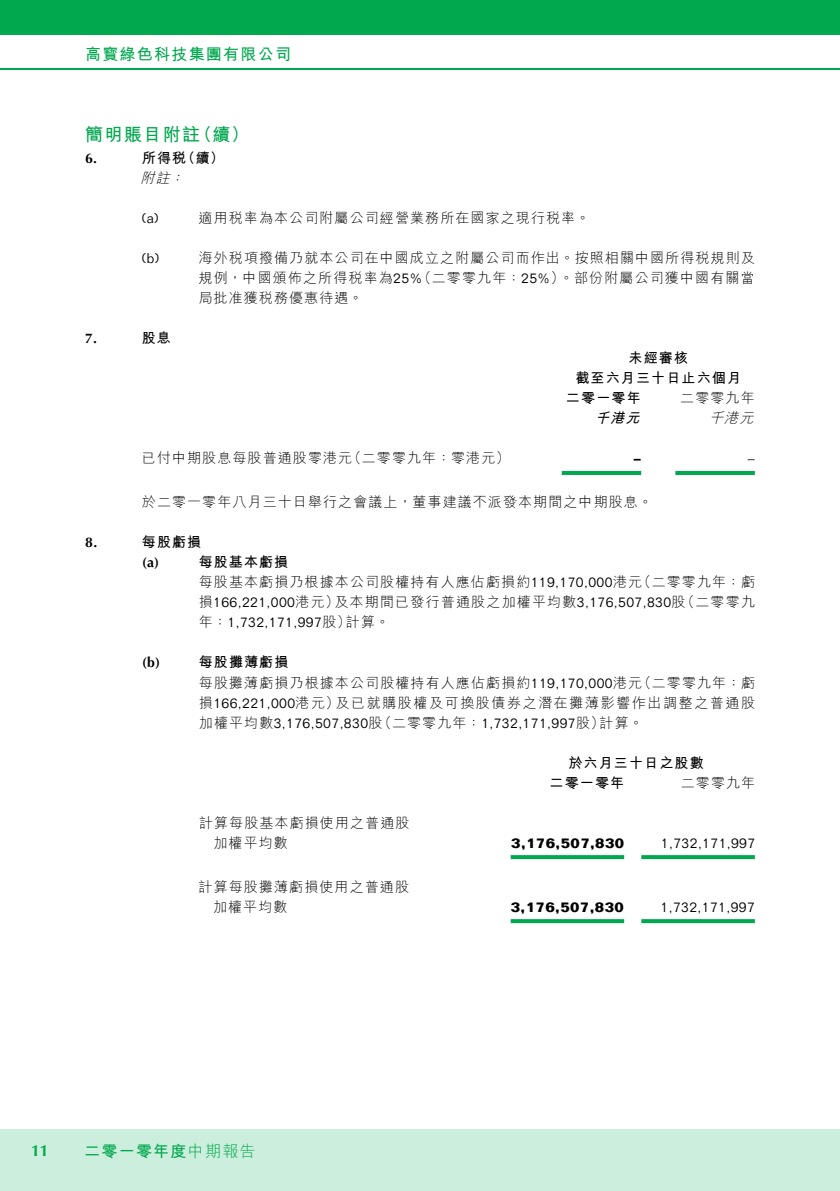
<style>
.page{position:relative;width:840px;height:1191px;background:#fff}
.page>*{position:absolute;margin:0;border:0;box-sizing:border-box;transform-origin:0 0}
.t1{font:700 18px "M Hei HK";letter-spacing:.08em;color:#00a84e}
.t2{font:700 16px "M Hei HK";letter-spacing:.08em;color:#00a84e}
.t3{font:700 16px "Optima LT Std";color:#00a84e}
.t4{font:300 14px/20px "M Hei HK";letter-spacing:.08em;color:#000}
.t5{font:300 14px "Folio Std";letter-spacing:.03em;color:#000}
.t6{font:300 14px/20px "M Hei HK";letter-spacing:.115em;color:#000}
.t7{font:700 14px/20px "M Hei HK";letter-spacing:.085em;color:#000;text-align:center}
.t8{font:700 14px "Folio Std";letter-spacing:.035em;color:#000}
.t9{font:700 14px "Optima LT Std";color:#000}
.t10{font:italic 300 14px "M Hei HK";color:#000}
.t11{font:italic 700 14px "M Hei HK";color:#000}
.s1{font-family:"Folio Std"}
.s2{font-family:"M Hei HK"}
.s3{font-weight:300}
</style>
<div class="page">
<div style="left:0;top:1129px;width:839px;height:62px;background:#cceedc"></div>
<div style="left:0;top:0;width:839px;height:35px;background:#00a84e"></div>
<hr style="left:0;top:68px;width:839px;height:1px;background:#00a84e">
<hr style="left:561px;top:471px;width:79px;height:4px;background:#00a84e">
<hr style="left:675px;top:471px;width:79px;height:4px;background:#00a84e">
<svg style="left:510px;top:855px;width:113px;height:4px"></svg>
<svg style="left:641px;top:855px;width:113px;height:4px"></svg>
<svg style="left:510px;top:919px;width:113px;height:4px"></svg>
<svg style="left:641px;top:919px;width:113px;height:4px"></svg>
<p class="t2" style="left:85px;top:42px;width:207px">高寳綠色科技集團有限公司</p>
<p class="t1" style="left:85px;top:121px;width:117px">簡明賬目附註</p>
<p class="t7" style="left:181px;top:147px;width:44px">（續(</p>
<p class="t1" style="left:194px;top:121px;width:57px">（續(</p>
<p class="t7" style="left:142px;top:147px;width:46px">所得稅</p>
<p class="t9" style="left:85px;top:150px;width:14px">6.</p>
<p class="t9" style="left:85px;top:330px;width:14px">7.</p>
<p class="t9" style="left:85px;top:534px;width:14px">8.</p>
<p class="t10" style="left:140px;top:168px;width:36px">附註</p>
<p class="t10" style="left:170px;top:168px;width:20px">：</p>
<p class="t5" style="left:142px;top:210px;width:18px">)a(</p>
<p class="t5" style="left:142px;top:250px;width:19px">)b(</p>
<p class="t7" style="left:142px;top:327px;width:31px">股息</p>
<p class="t4" style="left:198px;top:208px;width:392px">適用稅率為本公司附屬公司經營業務所在國家之現行稅率。</p>
<p class="t4" style="left:199px;top:248px;width:557px">海外稅項撥備乃就本公司在中國成立之附屬公司而作出。按照相關中國所得稅規則及</p>
<p class="t4" style="left:417px;top:268px;width:338px">（二零零九年：<span class="s1">25%</span>）。部份附屬公司獲中國有關當</p>
<p class="t4" style="left:198px;top:268px;width:225px">規例，中國頒佈之所得稅率為<span class="s1">25%</span>局批准獲稅務優惠待遇。</p>
<p class="t7" style="left:575px;top:347px;width:167px">未經審核<br>截至六月三十日止六個月</p>
<p class="t4" style="left:680px;top:388px;width:76px">二零零九年</p>
<p class="t7" style="left:565px;top:387px;width:76px">二零一零年</p>
<p class="t11" style="left:594px;top:408px;width:51px">千港元</p>
<p class="t10" style="left:708px;top:408px;width:51px">千港元</p>
<p class="t4" style="left:142px;top:448px;width:212px">已付中期股息每股普通股零港元</p>
<p class="t4" style="left:142px;top:492px;width:511px">於二零一零年八月三十日舉行之會議上，董事建議不派發本期間之中期股息。</p>
<p class="t7" style="left:142px;top:531px;width:61px">每股虧損</p>
<p class="t4" style="left:347px;top:448px;width:164px">（二零零九年：零港元(</p>
<p class="t8" style="left:633px;top:450px;width:8px">–</p>
<p class="t9" style="left:142px;top:554px;width:19px">)a(</p>
<p class="t7" style="left:199px;top:551px;width:91px">每股基本虧損</p>
<p class="t5" style="left:747px;top:450px;width:8px">–</p>
<p class="t4" style="left:637px;top:572px;width:119px">（二零零九年：虧</p>
<p class="t4" style="left:199px;top:572px;width:444px">每股基本虧損乃根據本公司股權持有人應佔虧損約<span class="s1">119,170,000</span>港元</p>
<p class="t9" style="left:142px;top:654px;width:19px">)b(</p>
<p class="t5" style="left:199px;top:594px;width:142px"><span class="s2">損</span>166,221,000<span class="s2">港元）</span></p>
<p class="t4" style="left:680px;top:592px;width:75px">（二零零九</p>
<p class="t4" style="left:334px;top:592px;width:352px">及本期間已發行普通股之加權平均數<span class="s1">3,176,507,830</span>股</p>
<p class="t5" style="left:199px;top:614px;width:153px"><span class="s2">年：</span>1,732,171,997<span class="s2">股）</span></p>
<p class="t7" style="left:199px;top:651px;width:91px">每股攤薄虧損</p>
<p class="t4" style="left:346px;top:612px;width:45px">計算。</p>
<p class="t4" style="left:637px;top:672px;width:119px">（二零零九年：虧</p>
<p class="t6" style="left:335px;top:672px;width:421px;text-indent:-137px">每股攤薄虧損乃根據本公司股權持有人應佔虧損約<span class="s1">119,170,000</span>港元<br>及已就購股權及可換股債券之潛在攤薄影響作出調整之普通股</p>
<p class="t5" style="left:199px;top:694px;width:142px"><span class="s2">損</span>166,221,000<span class="s2">港元）</span></p>
<p class="t5" style="left:377px;top:714px;width:228px"><span class="s2">（二零零九年：</span>1,732,171,997<span class="s2">股）</span></p>
<p class="t4" style="left:599px;top:712px;width:45px">計算。</p>
<p class="t5" style="left:199px;top:714px;width:185px"><span class="s2">加權平均數</span>3,176,507,830<span class="s2">股</span></p>
<p class="t4" style="left:199px;top:812px;width:212px">計算每股基本虧損使用之普通股</p>
<p class="t4" style="left:213px;top:832px;width:76px">加權平均數</p>
<p class="t4" style="left:198px;top:876px;width:212px">計算每股攤薄虧損使用之普通股</p>
<p class="t4" style="left:213px;top:896px;width:76px">加權平均數</p>
<p class="t7" style="left:568px;top:751px;width:137px">於六月三十日之股數</p>
<p class="t4" style="left:680px;top:772px;width:76px">二零零九年</p>
<p class="t7" style="left:549px;top:771px;width:76px">二零一零年</p>
<p class="t8" style="left:511px;top:834px;width:114px">3,176,507,830</p>
<p class="t8" style="left:510px;top:898px;width:114px">3,176,507,830</p>
<p class="t5" style="left:660px;top:834px;width:96px">1,732,171,997</p>
<p class="t5" style="left:660px;top:898px;width:96px">1,732,171,997</p>
<p class="t3" style="left:31px;top:1141px;width:19px">11</p>
<p class="t2" style="left:84px;top:1139px;width:173px">二零一零年度<span class="s3">中期報告</span></p>
</div>
